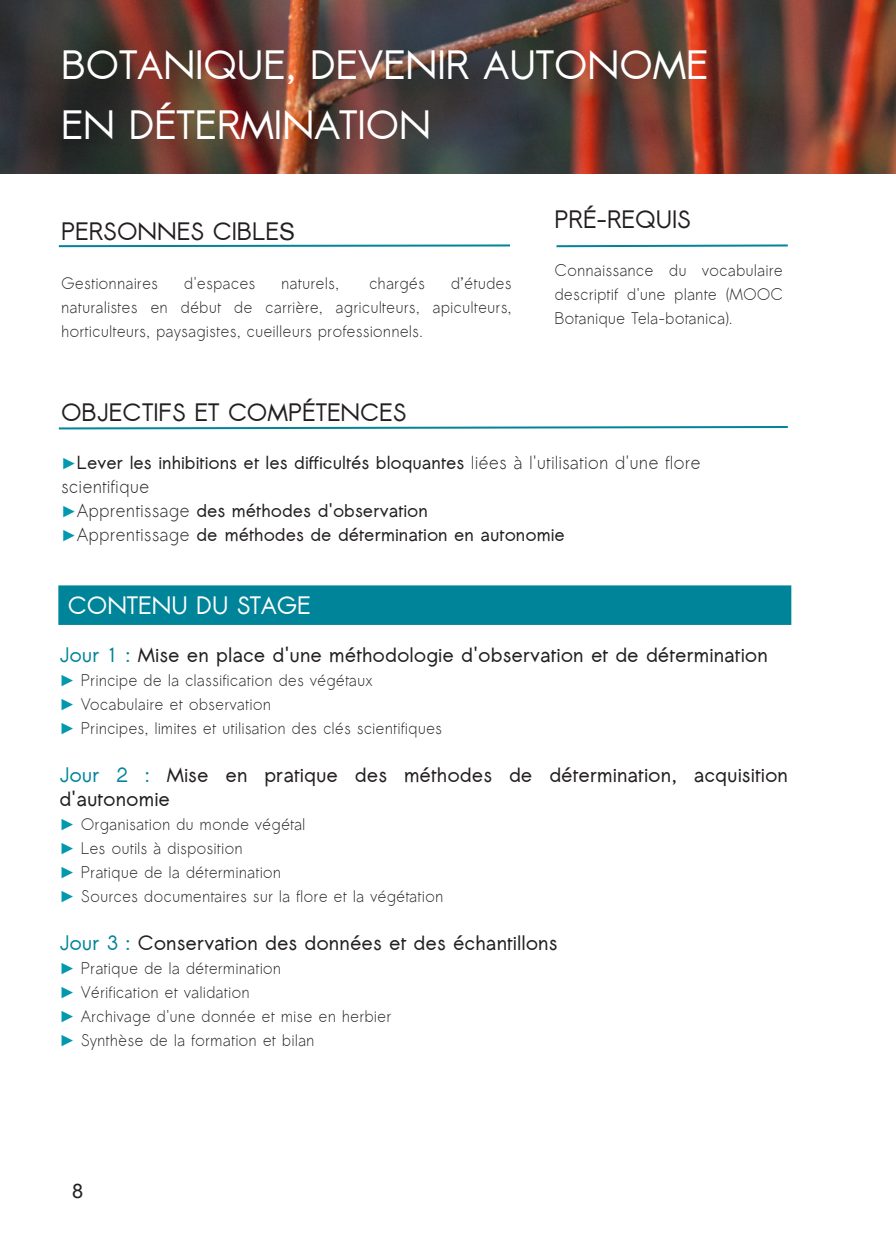
<style>
.page{position:relative;width:896px;height:1248px;background:#fff}
.page>*{position:absolute;margin:0;border:0;box-sizing:border-box;transform-origin:0 0}
.t1{font:700 39px/60px "Sawasdee";color:#fff}
.t2{font:700 24px "Sawasdee";color:#231f20}
.t3{font:700 24px "Sawasdee";color:#fff}
.t4{font:700 20px/24px "Sawasdee";color:#231f20}
.t5{font:20px "Arial";color:#231f20}
.t6{font:700 18px/24px "Sawasdee";color:#231f20}
.t7{font:16px/24px "Sawasdee";color:#231f20}
.s1{font-family:"Arial";font-weight:400}
.s2{font-family:"Arial";font-weight:400;font-style:italic;font-size:16px;color:#0099ad}
.s3{font-weight:400}
.s4{color:#008499}
.s5{font-family:"Arial";font-style:italic;color:#0099ad}
</style>
<div class="page">
<img style="left:0;top:0;width:896px;height:173px">
<svg style="left:556px;top:244px;width:232px;height:4px"></svg>
<svg style="left:58px;top:426px;width:730px;height:4px"></svg>
<svg style="left:58px;top:244px;width:452px;height:4px"></svg>
<div style="left:59px;top:586px;width:731px;height:38px;background:#008499"></div>
<div style="left:58px;top:585px;width:733px;height:40px;border:2px solid #008499"></div>
<h1 class="t1" style="left:61px;top:35px;width:648px">BOTANIQUE, DEVENIR AUTONOME<br>EN DÉTERMINATION</h1>
<h2 class="t2" style="left:61px;top:214px;width:236px">PERSONNES CIBLE<span class="s1">S</span></h2>
<p class="t7" style="left:61px;top:271px;width:99px">Gestionnaires</p>
<p class="t7" style="left:184px;top:271px;width:73px">d'espaces</p>
<p class="t7" style="left:281px;top:271px;width:59px">naturels,</p>
<p class="t7" style="left:369px;top:271px;width:57px">chargés</p>
<p class="t7" style="left:61px;top:271px;width:452px;text-align:justify;text-indent:389px">d’études naturalistes en début de carrière, agriculteurs, apiculteurs, horticulteurs, paysagistes, cueilleurs professionnels.</p>
<h2 class="t2" style="left:554px;top:202px;width:138px">PRÉ-REQUIS</h2>
<p class="t7" style="left:554px;top:258px;width:230px;text-align:justify">Connaissance du vocabulaire descriptif d'une plante (MOOC Botanique Tela-botanica).</p>
<h2 class="t2" style="left:61px;top:394px;width:347px">OBJECTIFS ET COMPÉTENCES</h2>
<p class="t6" style="left:61px;top:450px;width:641px"><span class="s2">►</span>Lever les inhibitions et les difficultés bloquantes <span class="s3">liées à l'utilisation d'une flore scientifique<br></span><span class="s2">►</span><span class="s3">Apprentissage</span> des méthodes d'observation<br><span class="s2">►</span><span class="s3">Apprentissage</span> de méthodes de détermination en autonomie</p>
<h2 class="t3" style="left:68px;top:587px;width:244px">CONTENU DU STAGE</h2>
<p class="t4" style="left:59px;top:643px;width:710px"><span class="s4">Jour 1 :</span> Mise en place d'une méthodologie d'observation et de détermination</p>
<p class="t7" style="left:59px;top:668px;width:384px"><span class="s5">►</span> Principe de la classification des végétaux<br><span class="s5">►</span> Vocabulaire et observation<br><span class="s5">►</span> Principes, limites et utilisation des clés scientifiques</p>
<p class="t4" style="left:59px;top:763px;width:730px"><span class="s4">Jour 2 :</span> Mise en pratique des méthodes de détermination, acquisition d'autonomie</p>
<p class="t7" style="left:59px;top:812px;width:385px"><span class="s5">►</span> Organisation du monde végétal<br><span class="s5">►</span> Les outils à disposition<br><span class="s5">►</span> Pratique de la détermination<br><span class="s5">►</span> Sources documentaires sur la flore et la végétation</p>
<p class="t4" style="left:59px;top:931px;width:500px"><span class="s4">Jour 3 :</span> Conservation des données et des échantillons</p>
<p class="t7" style="left:59px;top:956px;width:333px"><span class="s5">►</span> Pratique de la détermination<br><span class="s5">►</span> Vérification et validation<br><span class="s5">►</span> Archivage d'une donnée et mise en herbier <span class="s5">►</span> Synthèse de la formation et bilan</p>
<p class="t5" style="left:72px;top:1179px;width:13px">8</p>
</div>
